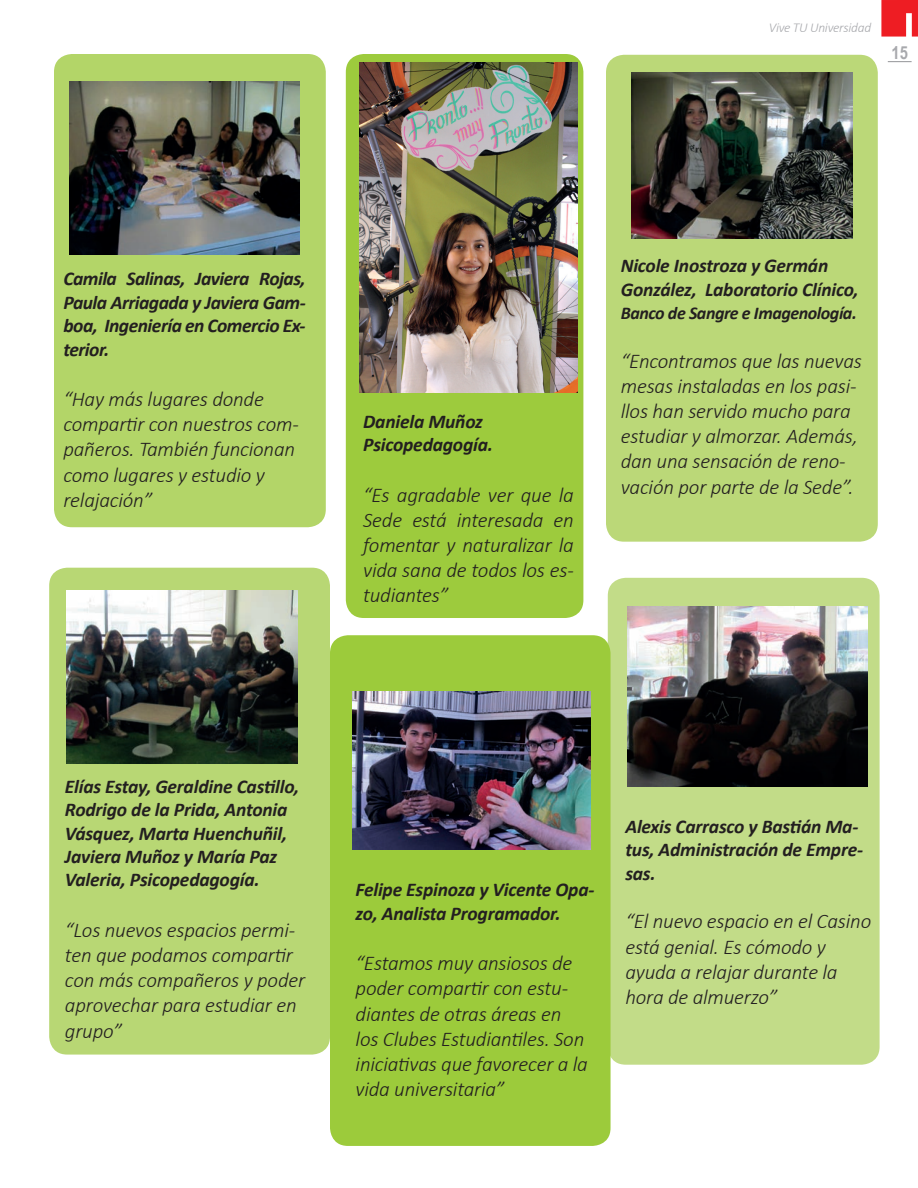
<style>
.page{position:relative;width:918px;height:1188px;background:#fff}
.page>*{position:absolute;margin:0;border:0;box-sizing:border-box;transform-origin:0 0}
.t1{font:italic 300 21px/25.2px "Calibri";letter-spacing:-.01em;color:#231f20}
.t2{font:italic 700 19.5px/23.4px "Calibri";letter-spacing:-.01em;color:#231f20}
.t3{font:italic 700 18px "Calibri";letter-spacing:-.025em;color:#231f20}
.t4{font:700 18px "Arial Narrow";color:#a8a9ad}
.t5{font:italic 300 13.5px "Calibri";letter-spacing:-.02em;color:#a8a9ad}
</style>
<div class="page">
<div style="left:54px;top:54px;width:272px;height:473px;background:#b3d568;border-radius:18px"></div>
<div style="left:608px;top:578px;width:272px;height:487px;background:#c2dc88;border-radius:18px"></div>
<img style="left:628px;top:607px;width:240px;height:179px">
<img style="left:69px;top:82px;width:231px;height:173px">
<div style="left:606px;top:55px;width:272px;height:487px;background:#bbd878;border-radius:18px"></div>
<img style="left:631px;top:72px;width:222px;height:166px">
<div style="left:49px;top:568px;width:281px;height:487px;background:#b8d774;border-radius:18px"></div>
<img style="left:66px;top:590px;width:231px;height:174px">
<div style="left:346px;top:54px;width:237px;height:564px;background:#9dcb3d;border-radius:18px"></div>
<img style="left:360px;top:62px;width:217px;height:331px">
<div style="left:330px;top:635px;width:281px;height:511px;background:#9ccb3b;border-radius:18px"></div>
<img style="left:353px;top:691px;width:237px;height:158px">
<svg style="left:881px;top:0;width:37px;height:37px"></svg>
<svg style="left:888px;top:61px;width:24px;height:1px"></svg>
<p class="t5" style="left:769px;top:19px;width:104px">Vive TU Universidad</p>
<p class="t4" style="left:892px;top:39px;width:18px">15</p>
<p class="t2" style="left:63px;top:267px;width:244px;text-align:justify">Camila Salinas, Javiera Rojas, Paula Arriagada y Javiera Gam&shy;boa, Ingeniería en Comercio Ex&shy;terior.</p>
<p class="t1" style="left:63px;top:386px;width:237px">“Hay más lugares donde compartir con nuestros com&shy;pañeros. También funcionan como lugares y estudio y relajación”</p>
<p class="t2" style="left:363px;top:409px;width:131px">Daniela Muñoz<br>Psicopedagogía.</p>
<p class="t1" style="left:363px;top:482px;width:212px;text-align:justify">“Es agradable ver que la Sede está interesada en fomentar y naturalizar la vida sana de todos los es&shy;tudiantes”</p>
<p class="t2" style="left:621px;top:253px;width:239px">Nicole Inostroza y Germán<br>González, Laboratorio Clínico,</p>
<p class="t3" style="left:621px;top:300px;width:238px">Banco de Sangre e Imagenología.</p>
<p class="t1" style="left:621px;top:348px;width:243px">“Encontramos que las nuevas mesas instaladas en los pasi&shy;llos han servido mucho para estudiar y almorzar. Además, dan una sensación de reno&shy;vación por parte de la Sede”.</p>
<p class="t2" style="left:65px;top:774px;width:236px">Elías Estay, Geraldine Castillo,<br>Rodrigo de la Prida, Antonia<br>Vásquez, Marta Huenchuñil,<br>Javiera Muñoz y María Paz<br>Valeria, Psicopedagogía.</p>
<p class="t1" style="left:65px;top:917px;width:242px">“Los nuevos espacios permi&shy;ten que podamos compartir con más compañeros y poder aprovechar para estudiar en grupo”</p>
<p class="t2" style="left:356px;top:878px;width:240px">Felipe Espinoza y Vicente Opa&shy;zo, Analista Programador.</p>
<p class="t1" style="left:356px;top:951px;width:234px">“Estamos muy ansiosos de poder compartir con estu&shy;diantes de otras áreas en los Clubes Estudiantiles. Son iniciativas que favorecer a la vida universitaria”</p>
<p class="t2" style="left:625px;top:814px;width:239px">Alexis Carrasco y Bastián Ma&shy;tus, Administración de Empre&shy;sas.</p>
<p class="t1" style="left:625px;top:909px;width:247px">“El nuevo espacio en el Casino está genial. Es cómodo y ayuda a relajar durante la hora de almuerzo”</p>
</div>
